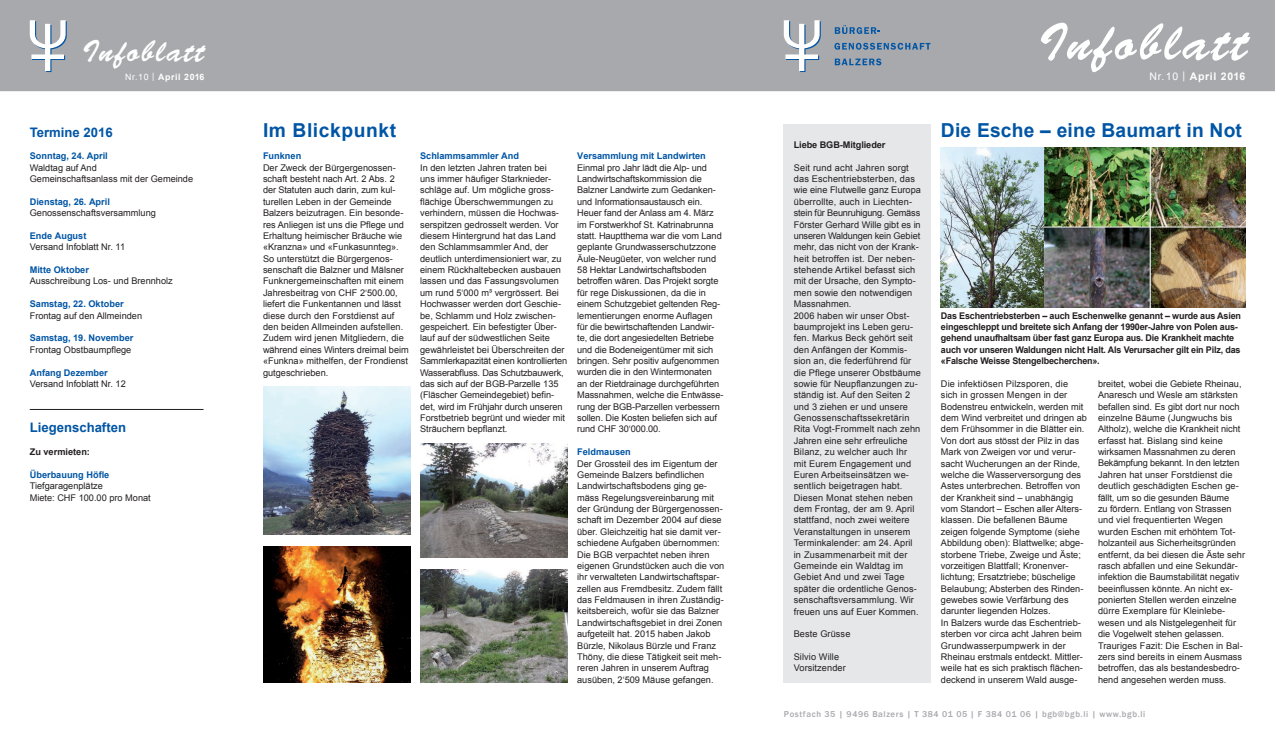
<style>
.page{position:relative;width:1275px;height:737px;background:#fff}
.page>*{position:absolute;margin:0;border:0;box-sizing:border-box;transform-origin:0 0}
.t1{font:52.5px "Brush Script Std";letter-spacing:.07em;color:#fff}
.t2{font:30.62px "Brush Script Std";letter-spacing:.07em;color:#fff}
.t3{font:700 19.25px "Arial";letter-spacing:.01em;color:#0155a5}
.t4{font:700 19.25px "Arial";letter-spacing:.03em;color:#0155a5}
.t5{font:700 13.12px "Arial";color:#0155a5}
.t6{font:700 10.5px "Arial";letter-spacing:.07em;color:#fff}
.t7{font:9.19px/11.4px "Arial";color:#231f20}
.t8{font:700 9.19px/11.4px "Arial";letter-spacing:-.02em;color:#231f20}
.t9{font:700 9.19px "Arial";color:#0155a5}
.t10{font:700 9.19px "Arial";color:#231f20}
.t11{font:500 8.75px "Franklin Gothic";letter-spacing:.07em;color:#a8a9ad}
.t12{font:700 8.75px "Arial";letter-spacing:.07em;color:#fff}
.s1{font-weight:400}
</style>
<div class="page">
<div style="left:0;top:0;width:1275px;height:91px;background:#a8a9ad"></div>
<svg style="left:786px;top:21px;width:35px;height:51px"></svg>
<svg style="left:835px;top:25px;width:45px;height:9px"></svg>
<svg style="left:834px;top:43px;width:96px;height:7px"></svg>
<svg style="left:835px;top:58px;width:46px;height:7px"></svg>
<svg style="left:32px;top:21px;width:35px;height:51px"></svg>
<div style="left:784px;top:124px;width:147px;height:559px;background:#e6e7e9"></div>
<hr style="left:30px;top:409px;width:174px;height:1px;background:#231f20">
<img style="left:941px;top:148px;width:304px;height:159px">
<img style="left:420px;top:569px;width:147px;height:114px">
<img style="left:420px;top:444px;width:147px;height:113px">
<img style="left:263px;top:387px;width:147px;height:148px">
<img style="left:263px;top:546px;width:147px;height:137px">
<h1 class="t1" style="left:1038px;top:13px;width:211px">Infoblatt</h1>
<h2 class="t2" style="left:82px;top:34px;width:124px">Infoblatt</h2>
<p class="t12" style="left:125px;top:72px;width:81px"><span class="s1">Nr.10 |</span> April 2016</p>
<p class="t6" style="left:1150px;top:70px;width:97px"><span class="s1">Nr.10 |</span> April 2016</p>
<h3 class="t5" style="left:30px;top:125px;width:84px">Termine 2016</h3>
<p class="t9" style="left:30px;top:151px;width:80px">Sonntag, 24. April</p>
<p class="t7" style="left:30px;top:162px;width:165px">Waldtag auf And<br>Gemeinschaftsanlass mit der Gemeinde</p>
<p class="t9" style="left:30px;top:196px;width:82px">Dienstag, 26. April</p>
<p class="t7" style="left:30px;top:207px;width:128px">Genossenschaftsversammlung</p>
<p class="t9" style="left:30px;top:230px;width:58px">Ende August</p>
<p class="t7" style="left:30px;top:241px;width:97px">Versand Infoblatt Nr. 11</p>
<p class="t9" style="left:30px;top:265px;width:61px">Mitte Oktober</p>
<p class="t7" style="left:30px;top:275px;width:144px">Ausschreibung Los- und Brennholz</p>
<p class="t9" style="left:30px;top:299px;width:95px">Samstag, 22. Oktober</p>
<p class="t7" style="left:30px;top:310px;width:114px">Frontag auf den Allmeinden</p>
<p class="t9" style="left:30px;top:333px;width:105px">Samstag, 19. November</p>
<p class="t7" style="left:30px;top:344px;width:103px">Frontag Obstbaumpflege</p>
<p class="t9" style="left:30px;top:367px;width:80px">Anfang Dezember</p>
<p class="t7" style="left:30px;top:378px;width:98px">Versand Infoblatt Nr. 12</p>
<h3 class="t5" style="left:30px;top:420px;width:98px">Liegenschaften</h3>
<p class="t10" style="left:30px;top:447px;width:62px">Zu vermieten:</p>
<p class="t9" style="left:30px;top:469px;width:81px">Überbauung Höfle</p>
<p class="t7" style="left:30px;top:480px;width:123px">Tiefgaragenplätze<br>Miete: CHF 100.00 pro Monat</p>
<h3 class="t4" style="left:263px;top:119px;width:135px">Im Blickpunkt</h3>
<h3 class="t3" style="left:941px;top:119px;width:303px">Die Esche – eine Baumart in Not</h3>
<p class="t8" style="left:794px;top:139px;width:93px">Liebe BGB-Mitglieder</p>
<p class="t7" style="left:794px;top:162px;width:129px">Seit rund acht Jahren sorgt das Eschentriebsterben, das wie eine Flutwelle ganz Europa überrollte, auch in Liechten&shy;stein für Beunruhigung. Gemäss<br>Förster Gerhard Wille gibt es in unseren Waldungen kein Gebiet mehr, das nicht von der Krank&shy;heit betroffen ist. Der neben&shy;stehende Artikel befasst sich mit der Ursache, den Sympto&shy;men sowie den notwendigen<br>Massnahmen.<br>2006 haben wir unser Obst&shy;baumprojekt ins Leben geru&shy;fen. Markus Beck gehört seit den Anfängen der Kommis&shy;sion an, die federführend für die Pflege unserer Obstbäume sowie für Neupflanzungen zu&shy;ständig ist. Auf den Seiten 2 und 3 ziehen er und unsere<br>Genossenschaftssekretärin<br>Rita Vogt-Frommelt nach zehn<br>Jahren eine sehr erfreuliche<br>Bilanz, zu welcher auch Ihr mit Eurem Engagement und<br>Euren Arbeitseinsätzen we&shy;sentlich beigetragen habt.<br>Diesen Monat stehen neben dem Frontag, der am 9. April stattfand, noch zwei weitere<br>Veranstaltungen in unserem<br>Terminkalender: am 24. April in Zusammenarbeit mit der<br>Gemeinde ein Waldtag im<br>Gebiet And und zwei Tage später die ordentliche Genos&shy;senschaftsversammlung. Wir freuen uns auf Euer Kommen.</p>
<p class="t7" style="left:794px;top:628px;width:58px">Beste Grüsse</p>
<p class="t7" style="left:794px;top:651px;width:54px">Silvio Wille<br>Vorsitzender</p>
<p class="t9" style="left:420px;top:151px;width:101px">Schlammsammler And</p>
<p class="t7" style="left:420px;top:162px;width:149px">In den letzten Jahren traten bei<br>uns immer häufiger Starknieder&shy;schläge auf. Um mögliche gross&shy;flächige Überschwemmungen zu verhindern, müssen die Hochwas&shy;serspitzen gedrosselt werden. Vor diesem Hintergrund hat das Land den Schlammsammler And, der deutlich unterdimensioniert war, zu einem Rückhaltebecken ausbauen lassen und das Fassungsvolumen um rund 5‘000 m³ vergrössert. Bei Hochwasser werden dort Geschie&shy;be, Schlamm und Holz zwischen&shy;gespeichert. Ein befestigter Über&shy;lauf auf der südwestlichen Seite gewährleistet bei Überschreiten der Sammlerkapazität einen kontrollierten Wasserabfluss. Das Schutzbauwerk, das sich auf der BGB-Parzelle 135 (Fläscher Gemeindegebiet) befin&shy;det, wird im Frühjahr durch unseren Forstbetrieb begrünt und wieder mit Sträuchern bepflanzt.</p>
<p class="t9" style="left:577px;top:151px;width:130px">Versammlung mit Landwirten</p>
<p class="t7" style="left:577px;top:162px;width:148px">Einmal pro Jahr lädt die Alp- und Landwirtschaftskommission die Balzner Landwirte zum Gedanken&shy;und Informationsaustausch ein.<br>Heuer fand der Anlass am 4. März im Forstwerkhof St. Katrinabrunna statt. Hauptthema war die vom Land geplante Grundwasserschutzzone Äule-Neugüeter, von welcher rund 58 Hektar Landwirtschaftsboden betroffen wären. Das Projekt sorgte für rege Diskussionen, da die in einem Schutzgebiet geltenden Reg&shy;lementierungen enorme Auflagen für die bewirtschaftenden Landwir&shy;te, die dort angesiedelten Betriebe und die Bodeneigentümer mit sich bringen. Sehr positiv aufgenommen wurden die in den Wintermonaten an der Rietdrainage durchgeführten Massnahmen, welche die Entwässe&shy;rung der BGB-Parzellen verbessern sollen. Die Kosten beliefen sich auf rund CHF 30‘000.00.</p>
<p class="t9" style="left:263px;top:151px;width:40px">Funknen</p>
<p class="t7" style="left:263px;top:162px;width:147px">Der Zweck der Bürgergenossen&shy;schaft besteht nach Art. 2 Abs. 2 der Statuten auch darin, zum kul&shy;turellen Leben in der Gemeinde<br>Balzers beizutragen. Ein besonde&shy;res Anliegen ist uns die Pflege und<br>Erhaltung heimischer Bräuche wie «Kranzna» und «Funkasunnteg».<br>So unterstützt die Bürgergenos&shy;senschaft die Balzner und Mälsner<br>Funknergemeinschaften mit einem<br>Jahresbeitrag von CHF 2‘500.00, liefert die Funkentannen und lässt diese durch den Forstdienst auf den beiden Allmeinden aufstellen.<br>Zudem wird jenen Mitgliedern, die während eines Winters dreimal beim «Funkna» mithelfen, der Frondienst gutgeschrieben.</p>
<p class="t8" style="left:941px;top:310px;width:302px">Das Eschentriebsterben – auch Eschenwelke genannt – wurde aus Asien eingeschleppt und breitete sich Anfang der 1990er-Jahre von Polen aus&shy;gehend unaufhaltsam über fast ganz Europa aus. Die Krankheit machte auch vor unseren Waldungen nicht Halt. Als Verursacher gilt ein Pilz, das «Falsche Weisse Stengelbecherchen».</p>
<p class="t7" style="left:941px;top:378px;width:148px">Die infektiösen Pilzsporen, die sich in grossen Mengen in der Bodenstreu entwickeln, werden mit dem Wind verbreitet und dringen ab dem Frühsommer in die Blätter ein.<br>Von dort aus stösst der Pilz in das Mark von Zweigen vor und verur&shy;sacht Wucherungen an der Rinde, welche die Wasserversorgung des Astes unterbrechen. Betroffen von der Krankheit sind – unabhängig vom Standort – Eschen aller Alters&shy;klassen. Die befallenen Bäume zeigen folgende Symptome (siehe Abbildung oben): Blattwelke; abge&shy;storbene Triebe, Zweige und Äste; vorzeitigen Blattfall; Kronenver&shy;lichtung; Ersatztriebe; büschelige Belaubung; Absterben des Rinden&shy;gewebes sowie Verfärbung des darunter liegenden Holzes.<br>In Balzers wurde das Eschentrieb&shy;sterben vor circa acht Jahren beim Grundwasserpumpwerk in der Rheinau erstmals entdeckt. Mittler&shy;weile hat es sich praktisch flächen&shy;deckend in unserem Wald ausge-</p>
<p class="t7" style="left:1098px;top:378px;width:149px">breitet, wobei die Gebiete Rheinau, Anaresch und Wesle am stärksten befallen sind. Es gibt dort nur noch einzelne Bäume (Jungwuchs bis Altholz), welche die Krankheit nicht erfasst hat. Bislang sind keine wirksamen Massnahmen zu deren Bekämpfung bekannt. In den letzten Jahren hat unser Forstdienst die deutlich geschädigten Eschen ge&shy;fällt, um so die gesunden Bäume<br>zu fördern. Entlang von Strassen und viel frequentierten Wegen wurden Eschen mit erhöhtem Tot&shy;holzanteil aus Sicherheitsgründen entfernt, da bei diesen die Äste sehr rasch abfallen und eine Sekundär&shy;infektion die Baumstabilität negativ beeinflussen könnte. An nicht ex&shy;ponierten Stellen werden einzelne dürre Exemplare für Kleinlebe&shy;wesen und als Nistgelegenheit für die Vogelwelt stehen gelassen.<br>Trauriges Fazit: Die Eschen in Bal&shy;zers sind bereits in einem Ausmass betroffen, das als bestandesbedro&shy;hend angesehen werden muss.</p>
<p class="t9" style="left:577px;top:447px;width:55px">Feldmausen</p>
<p class="t7" style="left:577px;top:457px;width:149px">Der Grossteil des im Eigentum der Gemeinde Balzers befindlichen Landwirtschaftsbodens ging ge&shy;mäss Regelungsvereinbarung mit der Gründung der Bürgergenossen&shy;schaft im Dezember 2004 auf diese über. Gleichzeitig hat sie damit ver&shy;schiedene Aufgaben übernommen:<br>Die BGB verpachtet neben ihren eigenen Grundstücken auch die von ihr verwalteten Landwirtschaftspar&shy;zellen aus Fremdbesitz. Zudem fällt das Feldmausen in ihren Zuständig&shy;keitsbereich, wofür sie das Balzner Landwirtschaftsgebiet in drei Zonen aufgeteilt hat. 2015 haben Jakob Bürzle, Nikolaus Bürzle und Franz Thöny, die diese Tätigkeit seit meh&shy;reren Jahren in unserem Auftrag ausüben, 2‘509 Mäuse gefangen.</p>
<p class="t11" style="left:784px;top:708px;width:363px">Postfach 35 | 9496 Balzers | T 384 01 05 | F 384 01 06 | bgb@bgb.li | www.bgb.li</p>
</div>
